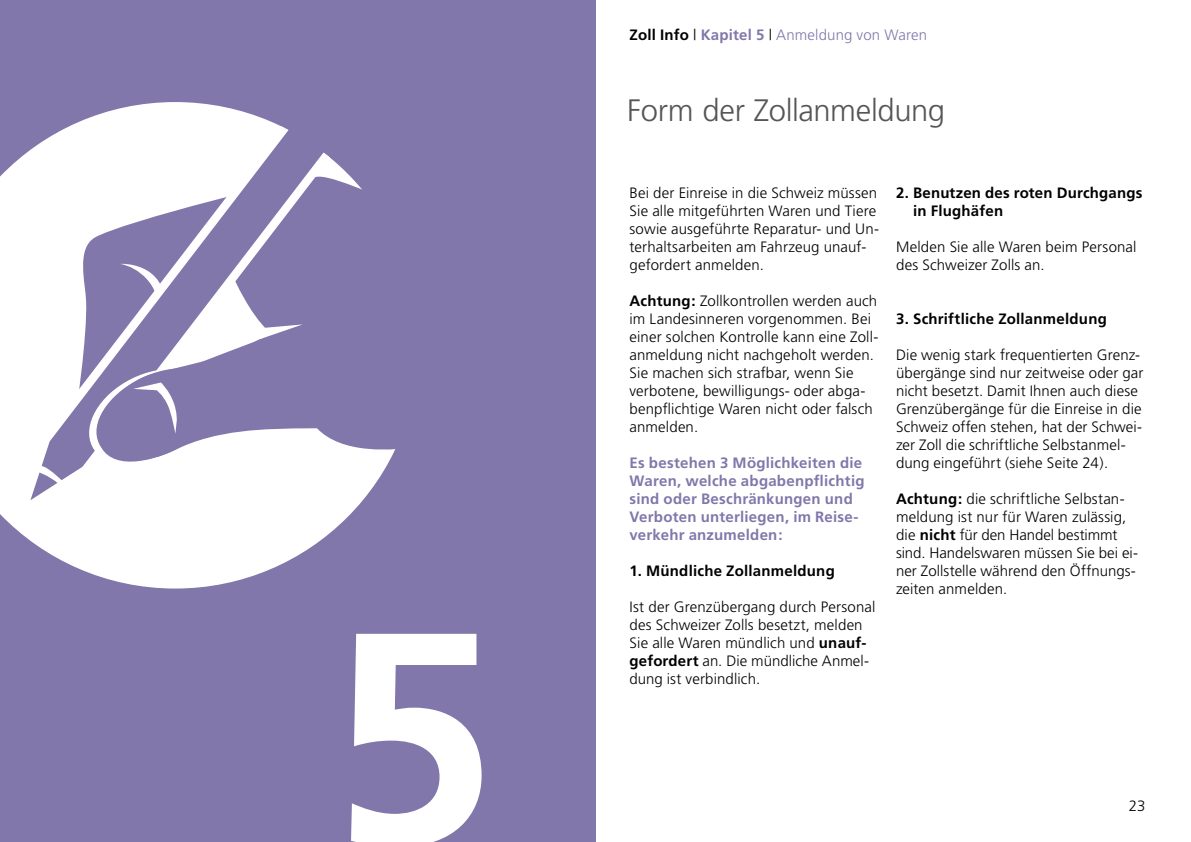
<style>
.page{position:relative;width:1191px;height:842px;background:#fff}
.page>*{position:absolute;margin:0;border:0;box-sizing:border-box;transform-origin:0 0}
.t1{font:700 300px "Frutiger";color:#fff}
.t2{font:300 31px "Frutiger";letter-spacing:-.01em;color:#565655}
.t3{font:300 15px/18px "Frutiger";letter-spacing:.005em;color:#000}
.t4{font:700 15px/18px "Frutiger";letter-spacing:.015em;color:#8277aa}
.t5{font:700 15px/18px "Frutiger";letter-spacing:.015em;color:#000}
.t6{font:300 15px "Frutiger";letter-spacing:.01em;color:#8277aa}
.s1{font-weight:700;color:#000}
.s2{color:#000}
.s3{font-weight:700}
</style>
<div class="page">
<div style="left:0;top:0;width:595px;height:842px;background:#8277aa"></div>
<svg style="left:0;top:162px;width:345px;height:426px;fill:#fff"></svg>
<svg style="left:15px;top:102px;width:378px;height:418px;fill:#fff"></svg>
<svg style="left:28px;top:464px;width:35px;height:20px"></svg>
<svg style="left:287px;top:121px;width:43px;height:34px"></svg>
<svg style="left:360px;top:186px;width:36px;height:268px"></svg>
<svg style="left:82px;top:324px;width:233px;height:148px"></svg>
<h1 class="t1" style="left:329px;top:563px;width:168px">5</h1>
<p class="t6" style="left:629px;top:26px;width:299px"><span class="s1">Zoll Info</span> <span class="s2">|</span> <span class="s3">Kapitel 5</span> <span class="s2">|</span> Anmeldung von Waren</p>
<h2 class="t2" style="left:627px;top:92px;width:319px">Form der Zollanmeldung</h2>
<p class="t3" style="left:629px;top:184px;width:251px">Bei der Einreise in die Schweiz müssen Sie alle mitgeführten Waren und Tiere sowie ausgeführte Reparatur- und Un&shy;terhaltsarbeiten am Fahrzeug unauf&shy;gefordert anmelden.</p>
<p class="t3" style="left:629px;top:292px;width:250px"><span class="s3">Achtung:</span> Zollkontrollen werden auch im Landesinneren vorgenommen. Bei einer solchen Kontrolle kann eine Zoll&shy;anmeldung nicht nachgeholt werden.<br>Sie machen sich strafbar, wenn Sie verbotene, bewilligungs- oder abga&shy;benpflichtige Waren nicht oder falsch anmelden.</p>
<p class="t4" style="left:629px;top:454px;width:236px">Es bestehen 3 Möglichkeiten die<br>Waren, welche abgabenpflichtig sind oder Beschränkungen und<br>Verboten unterliegen, im Reise&shy;verkehr anzumelden:</p>
<p class="t5" style="left:629px;top:562px;width:207px">1. Mündliche Zollanmeldung</p>
<p class="t3" style="left:629px;top:598px;width:247px">Ist der Grenzübergang durch Personal des Schweizer Zolls besetzt, melden Sie alle Waren mündlich und <span class="s3">unauf&shy;gefordert</span> an. Die mündliche Anmel&shy;dung ist verbindlich.</p>
<p class="t5" style="left:913px;top:184px;width:231px;text-indent:-17px">2. Benutzen des roten Durchgangs in Flughäfen</p>
<p class="t3" style="left:896px;top:238px;width:242px">Melden Sie alle Waren beim Personal des Schweizer Zolls an.</p>
<p class="t5" style="left:896px;top:310px;width:212px">3. Schriftliche Zollanmeldung</p>
<p class="t3" style="left:896px;top:346px;width:249px">Die wenig stark frequentierten Grenz&shy;übergänge sind nur zeitweise oder gar nicht besetzt. Damit Ihnen auch diese Grenzübergänge für die Einreise in die Schweiz offen stehen, hat der Schwei&shy;zer Zoll die schriftliche Selbstanmel&shy;dung eingeführt (siehe Seite 24).</p>
<p class="t3" style="left:896px;top:490px;width:243px"><span class="s3">Achtung:</span> die schriftliche Selbstan&shy;meldung ist nur für Waren zulässig, die <span class="s3">nicht</span> für den Handel bestimmt sind. Handelswaren müssen Sie bei ei&shy;ner Zollstelle während den Öffnungs&shy;zeiten anmelden.</p>
<p class="t3" style="left:1128px;top:797px;width:18px">23</p>
</div>
